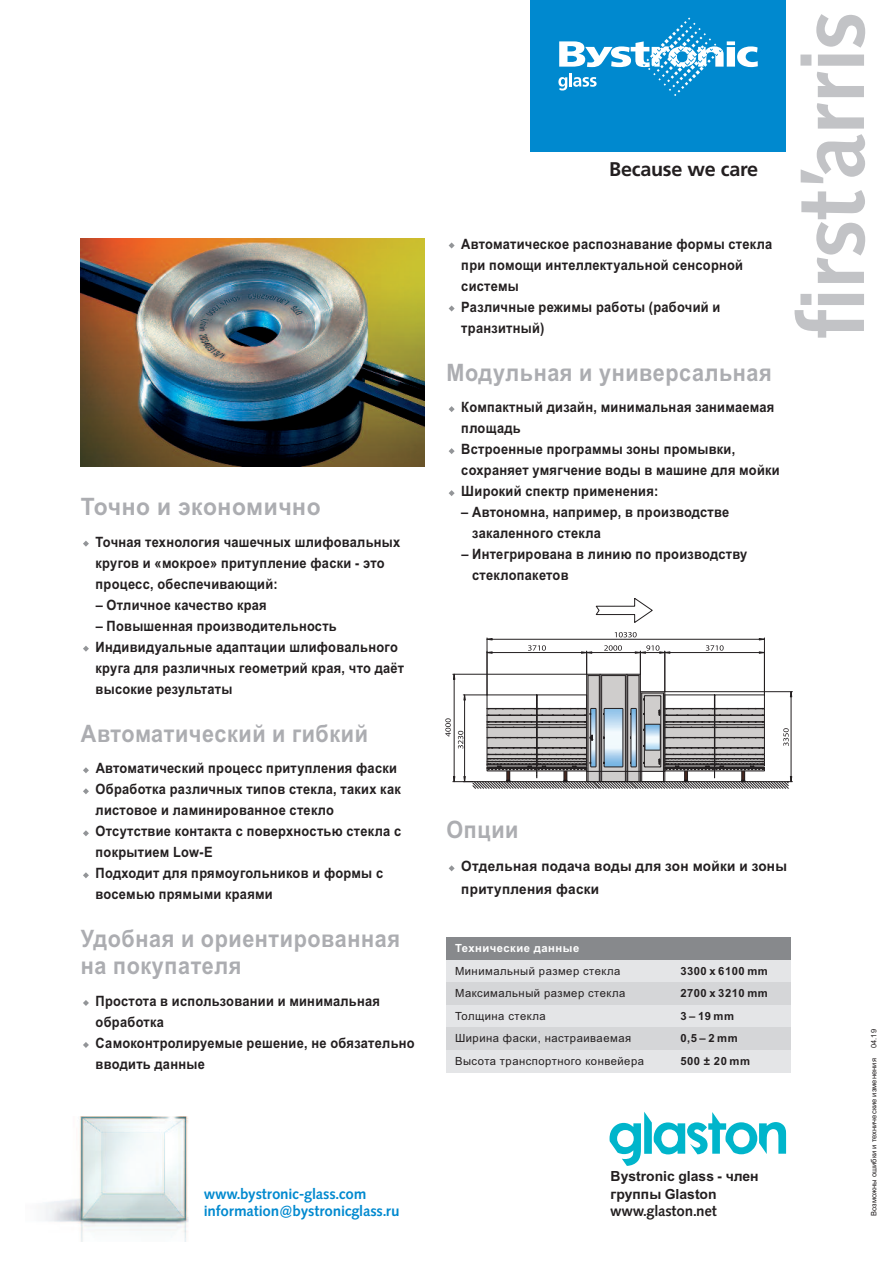
<style>
.page{position:relative;width:893px;height:1263px;background:#fff}
.page>*{position:absolute;margin:0;border:0;box-sizing:border-box;transform-origin:0 0}
.t1{font:700 90px "Synthese BSK";letter-spacing:.015em;color:#c2c3c6}
.t2{font:700 24px/27px "Arial";letter-spacing:.03em;color:#acadb1;scale:.9 1}
.t3{font:700 24px "Arial";letter-spacing:.03em;color:#acadb1;scale:.95 1}
.t4{font:700 19.8px "Frutiger";letter-spacing:-.015em;color:#231f20}
.t5{font:700 14.55px/17.2px "Synthese BSK";letter-spacing:.025em;color:#0089cf}
.t6{font:700 14.55px "Synthese BSK";letter-spacing:.025em;color:#231f20}
.t7{font:700 14.25px/21px "Arial";letter-spacing:.02em;color:#231f20;scale:.9 1}
.t8{font:700 14.25px/22.5px "Arial";letter-spacing:.02em;color:#231f20;scale:.95 1}
.t9{font:700 13.95px/17.2px "Arial";color:#231f20}
.t10{font:11.25px "Arial";letter-spacing:.045em;color:#231f20}
.t11{font:700 11.25px "Arial";letter-spacing:.045em;color:#231f20}
.t12{font:700 11.25px "Arial";letter-spacing:.045em;color:#fff}
.t13{font:7.5px "Arial";letter-spacing:.01em;color:#231f20}
</style>
<div class="page">
<div style="left:446px;top:960px;width:345px;height:113px;background:#e4e5e7"></div>
<div style="left:446px;top:1028px;width:345px;height:22px;background:#d5d6d8"></div>
<div style="left:446px;top:983px;width:345px;height:22px;background:#d5d6d8"></div>
<div style="left:446px;top:938px;width:345px;height:22px;background:#87898c"></div>
<svg style="left:83px;top:1042px;width:6px;height:6px"></svg>
<svg style="left:83px;top:1000px;width:6px;height:6px"></svg>
<svg style="left:83px;top:872px;width:6px;height:6px"></svg>
<svg style="left:83px;top:830px;width:6px;height:6px"></svg>
<svg style="left:83px;top:788px;width:6px;height:6px"></svg>
<svg style="left:83px;top:767px;width:6px;height:6px"></svg>
<svg style="left:83px;top:646px;width:6px;height:6px"></svg>
<svg style="left:83px;top:541px;width:6px;height:6px"></svg>
<img style="left:81px;top:238px;width:344px;height:228px">
<svg style="left:449px;top:242px;width:6px;height:6px"></svg>
<svg style="left:449px;top:490px;width:6px;height:6px"></svg>
<svg style="left:449px;top:448px;width:6px;height:6px"></svg>
<svg style="left:449px;top:305px;width:6px;height:6px"></svg>
<svg style="left:449px;top:865px;width:6px;height:6px"></svg>
<svg style="left:449px;top:406px;width:6px;height:6px"></svg>
<svg style="left:595px;top:598px;width:58px;height:25px"></svg>
<svg style="left:445px;top:632px;width:347px;height:156px"></svg>
<div style="left:531px;top:0;width:255px;height:151px;background:#0089cf"></div>
<svg style="left:558px;top:18px;width:200px;height:78px"></svg>
<img style="left:45px;top:1116px;width:143px;height:126px">
<svg style="left:609px;top:1112px;width:177px;height:54px"></svg>
<h2 class="t3" style="left:81px;top:493px;width:254px">Точно и экономично</h2>
<p class="t7" style="left:96px;top:531px;width:340px">Точная технология чашечных шлифовальных кругов и «мокрое» притупление фаски - это процесс, обеспечивающий:</p>
<p class="t7" style="left:96px;top:594px;width:192px">– Отличное качество края</p>
<p class="t7" style="left:96px;top:615px;width:344px">– Повышенная производительность Индивидуальные адаптации шлифовального круга для различных геометрий края, что даёт высокие результаты</p>
<h2 class="t2" style="left:81px;top:720px;width:321px">Автоматический и гибкий</h2>
<p class="t7" style="left:96px;top:758px;width:341px">Автоматический процесс притупления фаски Обработка различных типов стекла, таких как листовое и ламинированное стекло Отсутствие контакта с поверхностью стекла с покрытием Low-E<br>Подходит для прямоугольников и формы с восемью прямыми краями</p>
<h2 class="t2" style="left:81px;top:925px;width:356px">Удобная и ориентированная на покупателя</h2>
<p class="t7" style="left:96px;top:990px;width:356px">Простота в использовании и минимальная обработка<br>Самоконтролируемые решение, не обязательно вводить данные</p>
<p class="t5" style="left:204px;top:1185px;width:197px">www.bystronic-glass.com information@bystronicglass.ru</p>
<h3 class="t4" style="left:609px;top:162px;width:150px">Because we care</h3>
<p class="t7" style="left:461px;top:233px;width:347px">Автоматическое распознавание формы стекла при помощи интеллектуальной сенсорной системы<br>Различные режимы работы (рабочий и транзитный)</p>
<h2 class="t2" style="left:446px;top:359px;width:363px">Модульная и универсальная</h2>
<p class="t7" style="left:461px;top:397px;width:355px">Компактный дизайн, минимальная занимаемая площадь<br>Встроенные программы зоны промывки, сохраняет умягчение воды в машине для мойки<br>Широкий спектр применения:</p>
<p class="t7" style="left:472px;top:502px;width:287px;text-indent:-11px">– Автономна, например, в производстве закаленного стекла</p>
<p class="t7" style="left:472px;top:544px;width:307px;text-indent:-11px">– Интегрирована в линию по производству стеклопакетов</p>
<h1 class="t1" style="left:783px;top:338px;width:326px;rotate:-90deg">first’arris</h1>
<h2 class="t2" style="left:446px;top:816px;width:82px">Опции</h2>
<p class="t8" style="left:461px;top:855px;width:344px">Отдельная подача воды для зон мойки и зоны притупления фаски</p>
<p class="t12" style="left:455px;top:942px;width:126px">Технические данные</p>
<p class="t10" style="left:455px;top:964px;width:167px">Минимальный размер стекла</p>
<p class="t11" style="left:680px;top:964px;width:89px">3300 x 6100 mm</p>
<p class="t10" style="left:455px;top:987px;width:172px">Максимальный размер стекла</p>
<p class="t11" style="left:680px;top:987px;width:89px">2700 x 3210 mm</p>
<p class="t10" style="left:455px;top:1009px;width:92px">Толщина стекла</p>
<p class="t11" style="left:680px;top:1009px;width:55px">3–19mm</p>
<p class="t10" style="left:455px;top:1032px;width:178px">Ширина фаски, настраиваемая</p>
<p class="t11" style="left:680px;top:1032px;width:59px">0,5–2mm</p>
<p class="t10" style="left:455px;top:1054px;width:191px">Высота транспортного конвейера</p>
<p class="t11" style="left:680px;top:1054px;width:71px">500 ± 20 mm</p>
<p class="t9" style="left:611px;top:1168px;width:150px">Bystronic glass - член группы Glaston</p>
<p class="t6" style="left:611px;top:1203px;width:108px">www.glaston.net</p>
<p class="t13" style="left:869px;top:1048px;width:21px;rotate:-90deg">04.19</p>
<p class="t13" style="left:869px;top:1216px;width:159px;rotate:-90deg">Возможны ошибки и технические изменения</p>
</div>
